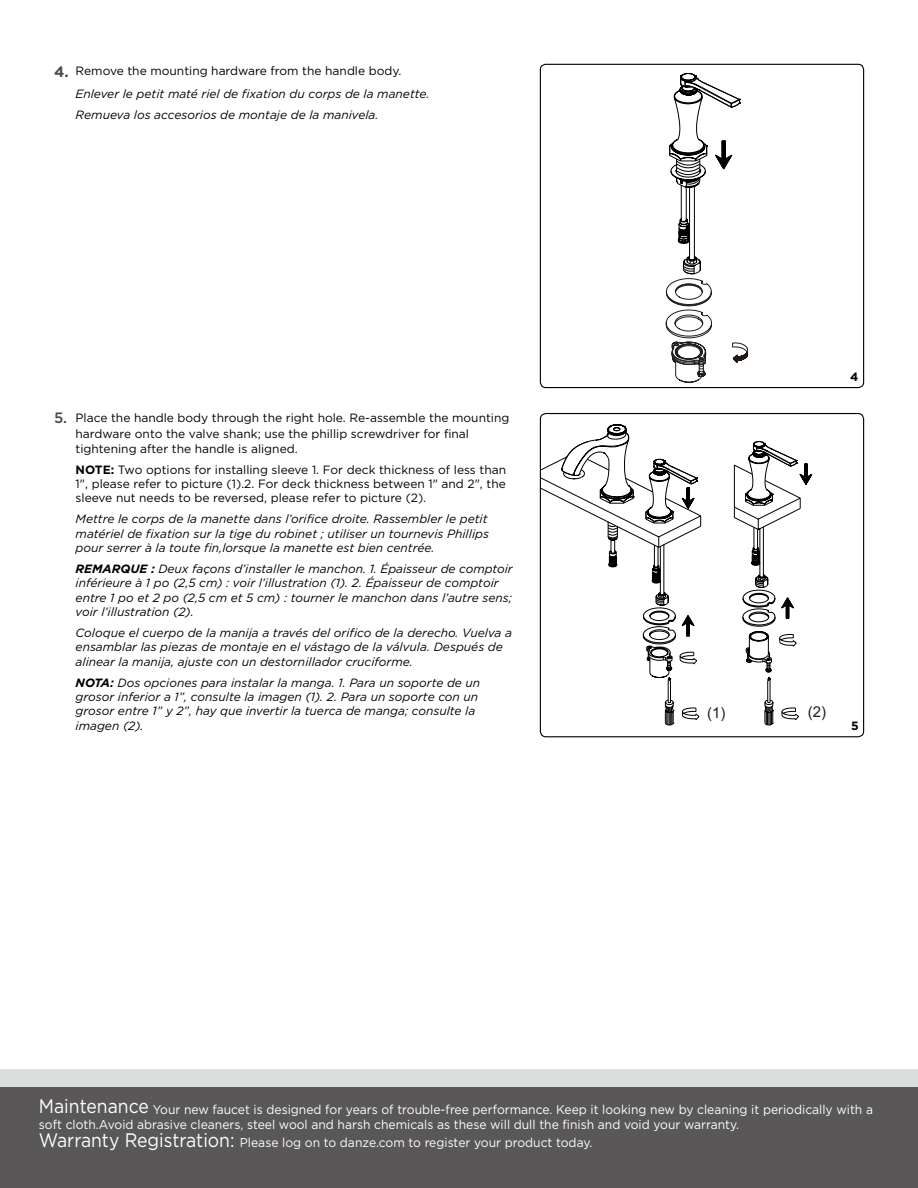
<style>
.page{position:relative;width:918px;height:1188px;background:#fff}
.page>*{position:absolute;margin:0;border:0;box-sizing:border-box;transform-origin:0 0}
.t1{font:15px "Arial";color:#211e1f}
.t2{font:12.75px/14.5px "Gotham";color:#fff;scale:.95 1}
.t3{font:italic 12px/14.4px "Gotham";color:#000}
.t4{font:12px/16.5px "Gotham";color:#000}
.t5{font:700 12px "Gotham";color:#000}
.s1{font-weight:700;font-style:normal;font-size:15px;color:#4c4948}
.s2{font-style:normal}
.s3{font-weight:500;font-size:15px;color:#4c4948}
.s4{font-weight:700}
.s5{font-size:19.5px}
</style>
<div class="page">
<div style="left:0;top:1070px;width:918px;height:118px;background:#dcdddd"></div>
<div style="left:0;top:1087px;width:918px;height:101px;background:#595757"></div>
<svg style="left:666px;top:73px;width:82px;height:310px"></svg>
<div style="left:540px;top:64px;width:324px;height:324px;border:1px solid #000;border-radius:5px"></div>
<svg style="left:542px;top:424px;width:271px;height:302px"></svg>
<div style="left:540px;top:413px;width:324px;height:324px;border:1px solid #000;border-radius:6px"></div>
<p class="t3" style="left:76px;top:59px;width:355px;line-height:23px;text-indent:-22px"><span class="s1">4.</span> <span class="s2">Remove the mounting hardware from the handle body.<br></span>Enlever le petit maté riel de fixation du corps de la manette.</p>
<p class="t3" style="left:76px;top:108px;width:305px">Remueva los accesorios de montaje de la manivela.</p>
<p class="t4" style="left:76px;top:409px;width:435px;text-indent:-22px"><span class="s3">5.</span> Place the handle body through the right hole. Re-assemble the mounting hardware onto the valve shank; use the phillip screwdriver for final</p>
<p class="t4" style="left:76px;top:438px;width:432px;line-height:20.9px">tightening after the handle is aligned.<br><span class="s4">NOTE:</span> Two options for installing sleeve 1. For deck thickness of less than</p>
<p class="t4" style="left:76px;top:476px;width:432px;line-height:14.4px">1", please refer to picture (1).2. For deck thickness between 1" and 2", the sleeve nut needs to be reversed, please refer to picture (2).</p>
<p class="t3" style="left:76px;top:512px;width:415px">Mettre le corps de la manette dans l’orifice droite. Rassembler le petit matériel de fixation sur la tige du robinet ; utiliser un tournevis Phillips pour serrer à la toute fin,lorsque la manette est bien centrée.</p>
<p class="t3" style="left:76px;top:561px;width:439px"><span class="s4">REMARQUE :</span> Deux façons d’installer le manchon. 1. Épaisseur de comptoir inférieure à 1 po (2,5 cm) : voir l’illustration (1). 2. Épaisseur de comptoir entre 1 po et 2 po (2,5 cm et 5 cm) : tourner le manchon dans l’autre sens; voir l’illustration (2).</p>
<p class="t3" style="left:76px;top:625px;width:438px">Coloque el cuerpo de la manija a través del orifico de la derecho. Vuelva a ensamblar las piezas de montaje en el vástago de la válvula. Después de alinear la manija, ajuste con un destornillador cruciforme.</p>
<p class="t3" style="left:76px;top:675px;width:406px"><span class="s4">NOTA:</span> Dos opciones para instalar la manga. 1. Para un soporte de un grosor inferior a 1”, consulte la imagen (1). 2. Para un soporte con un grosor entre 1” y 2”, hay que invertir la tuerca de manga; consulte la imagen (2).</p>
<p class="t5" style="left:850px;top:369px;width:10px">4</p>
<p class="t1" style="left:707px;top:703px;width:20px">(1)</p>
<p class="t1" style="left:808px;top:702px;width:20px">(2)</p>
<p class="t5" style="left:851px;top:718px;width:9px">5</p>
<p class="t2" style="left:39px;top:1102px;width:880px"><span class="s5">Maintenance</span> Your new faucet is designed for years of trouble-free performance. Keep it looking new by cleaning it periodically with a soft cloth.Avoid abrasive cleaners, steel wool and harsh chemicals as these will dull the finish and void your warranty.</p>
<p class="t2" style="left:39px;top:1135px;width:584px"><span class="s5">Warranty Registration:</span> Please log on to danze.com to register your product today.</p>
</div>
